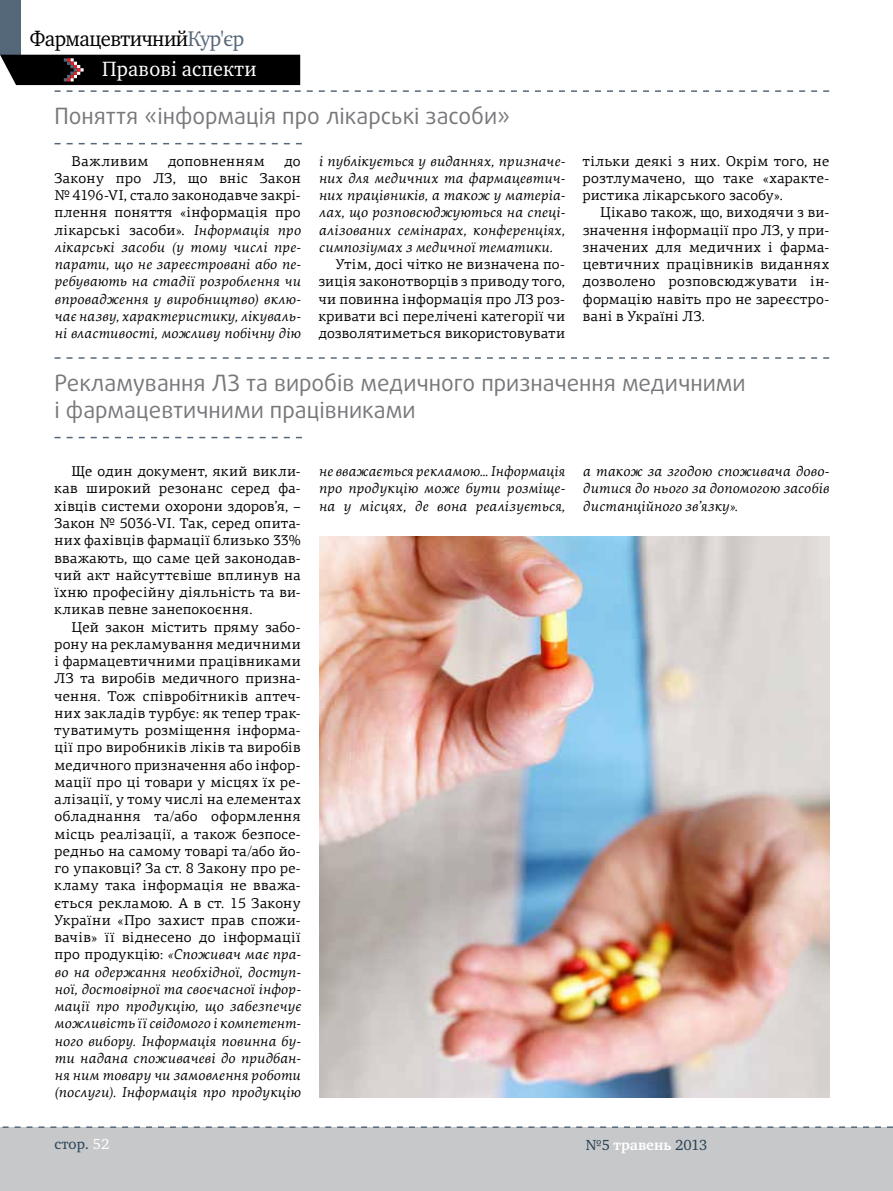
<style>
.page{position:relative;width:893px;height:1191px;background:#fff}
.page>*{position:absolute;margin:0;border:0;box-sizing:border-box;transform-origin:0 0}
.t1{font:22.5px/27px "Daxline Pro";color:#77787b}
.t2{font:21.75px "Charter ITC";letter-spacing:-.025em;color:#000;scale:.95 1}
.t3{font:21.15px "Charter ITC";letter-spacing:.01em;color:#fff;scale:.95 1}
.t4{font:700 15px "Charter ITC";color:#fff}
.t5{font:15px "Charter ITC";color:#284254}
.t6{font:14.25px/17.2px "PF Agora Serif Pro";letter-spacing:.025em;color:#000;text-align:justify}
.t7{font:italic 14.25px/17.2px "PF Agora Serif Pro";letter-spacing:.01em;color:#000;text-align:justify}
.s1{color:#556879}
.s2{font-style:normal}
.s3{font-style:italic}
.s4{color:#fff}
.s5{font-weight:400;color:#284254}
</style>
<div class="page">
<div style="left:0;top:1127px;width:893px;height:64px;background:#c7c8ca"></div>
<svg style="left:2px;top:1126px;width:891px;height:2px"></svg>
<div style="left:0;top:0;width:21px;height:55px;background:#556879"></div>
<svg style="left:0;top:55px;width:829px;height:37px"></svg>
<svg style="left:55px;top:143px;width:247px;height:1px"></svg>
<svg style="left:55px;top:357px;width:774px;height:2px"></svg>
<svg style="left:55px;top:437px;width:247px;height:1px"></svg>
<img style="left:320px;top:536px;width:509px;height:561px">
<h2 class="t2" style="left:30px;top:25px;width:227px">Фармацевтичний<span class="s1">Кур'єр</span></h2>
<h3 class="t3" style="left:102px;top:56px;width:164px">Правові аспекти</h3>
<h1 class="t1" style="left:55px;top:102px;width:457px">Поняття «інформація про лікарські засоби»</h1>
<p class="t6" style="left:72px;top:152px;width:79px">Важливим</p>
<p class="t6" style="left:168px;top:152px;width:98px">доповненням</p>
<p class="t7" style="left:55px;top:152px;width:248px;text-indent:230px"><span class="s2">до Закону про ЛЗ, що вніс Закон № 4196‑VI, стало законодавче закрі&shy;плення поняття «інформація про лікарські засоби».</span> Інформація про лікарські засоби (у тому числі пре&shy;парати, що не зареєстровані або пе&shy;ребувають на стадії розроблення чи впровадження у виробництво) вклю&shy;чає назву, характеристику, лікуваль&shy;ні властивості, можливу побічну дію</p>
<p class="t7" style="left:319px;top:152px;width:248px">і публікується у виданнях, призначе&shy;них для медичних та фармацевтич&shy;них працівників, а також у матеріа&shy;лах, що розповсюджуються на спеці&shy;алізованих семінарах, конференціях, симпозіумах з медичної тематики.</p>
<p class="t6" style="left:319px;top:256px;width:248px;text-indent:17px">Утім, досі чітко не визначена по&shy;зиція законотворців з приводу того, чи повинна інформація про ЛЗ роз&shy;кривати всі перелічені категорії чи дозволятиметься використовувати</p>
<p class="t6" style="left:583px;top:152px;width:248px">тільки деякі з них. Окрім того, не розтлумачено, що таке «характе&shy;ристика лікарського засобу».</p>
<p class="t6" style="left:583px;top:204px;width:248px;text-indent:17px">Цікаво також, що, виходячи з ви&shy;значення інформації про ЛЗ, у при&shy;значених для медичних і фарма&shy;цевтичних працівників виданнях дозволено розповсюджувати ін&shy;формацію навіть про не зареєстро&shy;вані в Україні ЛЗ.</p>
<h1 class="t1" style="left:55px;top:369px;width:693px">Рекламування ЛЗ та виробів медичного призначення медичними і фармацевтичними працівниками</h1>
<p class="t6" style="left:55px;top:463px;width:248px;text-indent:17px">Ще один документ, який викли&shy;кав широкий резонанс серед фа&shy;хівців системи охорони здоров’я, – Закон № 5036‑VI. Так, серед опита&shy;них фахівців фармації близько 33% вважають, що саме цей законодав&shy;чий акт найсуттєвіше вплинув на їхню професійну діяльність та ви&shy;кликав певне занепокоєння.</p>
<p class="t6" style="left:55px;top:618px;width:248px;text-indent:17px">Цей закон містить пряму забо&shy;рону на рекламування медичними і фармацевтичними працівниками ЛЗ та виробів медичного призна&shy;чення. Тож співробітників аптеч&shy;них закладів турбує: як тепер трак&shy;туватимуть розміщення інформа&shy;ції про виробників ліків та виробів медичного призначення або інфор&shy;мації про ці товари у місцях їх ре&shy;алізації, у тому числі на елементах обладнання та/або оформлення місць реалізації, а також безпосе&shy;редньо на самому товарі та/або йо&shy;го упаковці? За ст. 8 Закону про ре&shy;кламу така інформація не вважа&shy;ється рекламою. А в ст. 15 Закону України «Про захист прав спожи&shy;вачів» її віднесено до інформації про продукцію: <span class="s3">«Споживач має пра&shy;во на одержання необхідної, доступ&shy;ної, достовірної та своєчасної інфор&shy;мації про продукцію, що забезпечує можливість її свідомого і компетент&shy;ного вибору. Інформація повинна бу&shy;ти надана споживачеві до придбан&shy;ня ним товару чи замовлення роботи (послуги). Інформація про продукцію</span></p>
<p class="t7" style="left:319px;top:463px;width:248px">не вважається рекламою… Інформація про продукцію може бути розміще&shy;на у місцях, де вона реалізується,</p>
<p class="t7" style="left:583px;top:463px;width:248px">а також за згодою споживача дово&shy;дитися до нього за допомогою засобів дистанційного зв’язку».</p>
<p class="t5" style="left:55px;top:1135px;width:56px">стор. <span class="s4">52</span></p>
<p class="t4" style="left:586px;top:1135px;width:123px"><span class="s5">№5</span> травень <span class="s5">2013</span></p>
</div>
